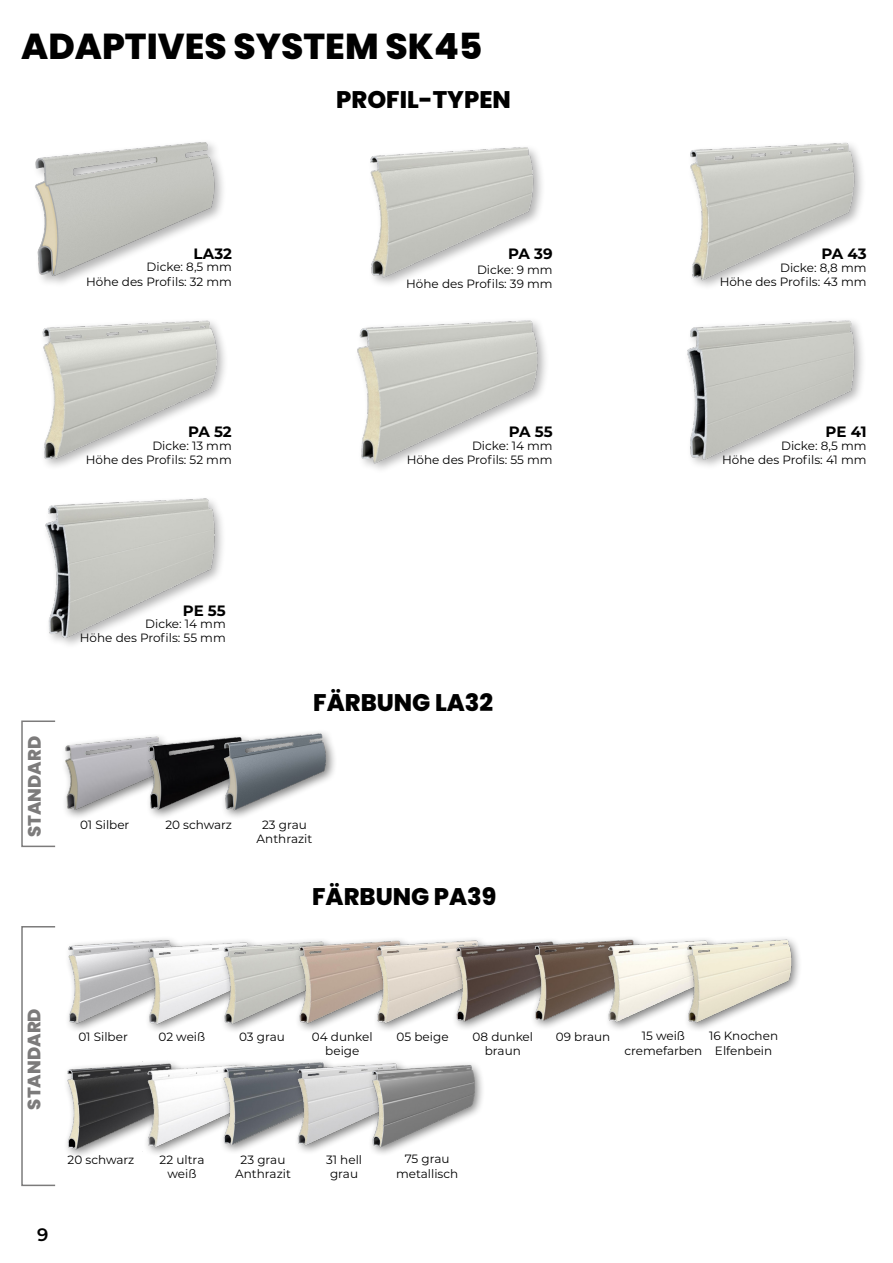
<style>
.page{position:relative;width:893px;height:1263px;background:#fff}
.page>*{position:absolute;margin:0;border:0;box-sizing:border-box;transform-origin:0 0}
.t1{font:800 36px "Poppins";color:#000}
.t2{font:800 24px "Poppins";color:#000}
.t3{font:800 18px "Poppins";color:#7c7b7b}
.t4{font:600 18px "Montserrat";color:#000}
.t5{font:700 15px "Montserrat";letter-spacing:-.005em;color:#000}
.t6{font:12px/14.4px "Montserrat";color:#000;text-align:center}
</style>
<div class="page">
<img style="left:370px;top:147px;width:172px;height:138px">
<img style="left:690px;top:142px;width:173px;height:145px">
<img style="left:42px;top:320px;width:183px;height:146px">
<img style="left:357px;top:320px;width:189px;height:146px">
<img style="left:687px;top:320px;width:176px;height:146px">
<img style="left:45px;top:498px;width:178px;height:146px">
<img style="left:35px;top:142px;width:188px;height:142px">
<div style="left:21px;top:720px;width:35px;height:127px;border:2px solid #7c7b7b"></div>
<img style="left:68px;top:940px;width:71px;height:88px">
<img style="left:139px;top:939px;width:77px;height:89px">
<img style="left:216px;top:940px;width:78px;height:88px">
<img style="left:294px;top:940px;width:79px;height:88px">
<img style="left:373px;top:939px;width:78px;height:89px">
<img style="left:451px;top:939px;width:76px;height:89px">
<img style="left:527px;top:940px;width:77px;height:88px">
<img style="left:604px;top:939px;width:76px;height:89px">
<div style="left:683px;top:935px;width:120px;height:99px;background:#000;opacity:.5"></div>
<img style="left:680px;top:939px;width:114px;height:89px">
<div style="left:63px;top:1059px;width:123px;height:101px;background:#000;opacity:.5"></div>
<img style="left:63px;top:1061px;width:79px;height:90px">
<div style="left:143px;top:1060px;width:118px;height:98px;background:#000;opacity:.5"></div>
<img style="left:142px;top:1061px;width:76px;height:90px">
<div style="left:219px;top:1058px;width:119px;height:97px;background:#fff"></div>
<img style="left:218px;top:1061px;width:75px;height:90px">
<img style="left:293px;top:1061px;width:73px;height:90px">
<div style="left:367px;top:1060px;width:119px;height:98px;background:#000;opacity:.5"></div>
<img style="left:366px;top:1061px;width:113px;height:90px">
<div style="left:21px;top:926px;width:35px;height:260px;border:2px solid #7c7b7b"></div>
<img style="left:65px;top:737px;width:75px;height:80px">
<img style="left:140px;top:736px;width:76px;height:81px">
<div style="left:220px;top:728px;width:117px;height:92px;background:#000;opacity:.5"></div>
<img style="left:216px;top:730px;width:115px;height:84px">
<h1 class="t1" style="left:21px;top:26px;width:463px">ADAPTIVES SYSTEM SK45</h1>
<h2 class="t2" style="left:336px;top:86px;width:176px">PROFIL-TYPEN</h2>
<p class="t5" style="left:194px;top:243px;width:40px">LA32</p>
<p class="t6" style="left:86px;top:260px;width:147px;text-align:right">Dicke: 8,5 mm<br>Höhe des Profils: 32 mm</p>
<p class="t5" style="left:188px;top:421px;width:45px">PA 52</p>
<p class="t6" style="left:86px;top:438px;width:147px;text-align:right">Dicke: 13 mm<br>Höhe des Profils: 52 mm</p>
<p class="t5" style="left:508px;top:243px;width:46px">PA 39</p>
<p class="t6" style="left:406px;top:262px;width:148px;text-align:right">Dicke: 9 mm<br>Höhe des Profils: 39 mm</p>
<p class="t5" style="left:509px;top:421px;width:45px">PA 55</p>
<p class="t6" style="left:407px;top:438px;width:147px;text-align:right">Dicke: 14 mm<br>Höhe des Profils: 55 mm</p>
<h3 class="t3" style="left:24px;top:837px;width:103px;rotate:-90deg">STANDARD</h3>
<p class="t5" style="left:183px;top:599px;width:44px">PE 55</p>
<p class="t6" style="left:80px;top:616px;width:147px;text-align:right">Dicke: 14 mm<br>Höhe des Profils: 55 mm</p>
<h2 class="t2" style="left:313px;top:688px;width:181px">FÄRBUNG LA32</h2>
<p class="t6" style="left:80px;top:817px;width:51px">01 Silber</p>
<p class="t6" style="left:165px;top:817px;width:68px">20 schwarz</p>
<p class="t6" style="left:257px;top:817px;width:57px">23 grau<br>Anthrazit</p>
<h2 class="t2" style="left:312px;top:883px;width:186px">FÄRBUNG PA39</h2>
<p class="t5" style="left:821px;top:243px;width:47px">PA 43</p>
<p class="t6" style="left:720px;top:260px;width:148px;text-align:right">Dicke: 8,8 mm<br>Höhe des Profils: 43 mm</p>
<p class="t5" style="left:826px;top:421px;width:42px">PE 41</p>
<p class="t6" style="left:722px;top:438px;width:146px;text-align:right">Dicke: 8,5 mm<br>Höhe des Profils: 41 mm</p>
<h3 class="t3" style="left:24px;top:1109px;width:103px;rotate:-90deg">STANDARD</h3>
<h3 class="t4" style="left:37px;top:1222px;width:13px">9</h3>
<p class="t6" style="left:78px;top:1029px;width:51px">01 Silber</p>
<p class="t6" style="left:624px;top:1028px;width:79px">15 weiß cremefarben</p>
<p class="t6" style="left:158px;top:1029px;width:48px">02 weiß</p>
<p class="t6" style="left:709px;top:1028px;width:71px">16 Knochen<br>Elfenbein</p>
<p class="t6" style="left:239px;top:1029px;width:47px">03 grau</p>
<p class="t6" style="left:312px;top:1029px;width:62px">04 dunkel beige</p>
<p class="t6" style="left:397px;top:1029px;width:53px">05 beige</p>
<p class="t6" style="left:473px;top:1029px;width:62px">08 dunkel braun</p>
<p class="t6" style="left:556px;top:1029px;width:56px">09 braun</p>
<p class="t6" style="left:68px;top:1152px;width:68px">20 schwarz</p>
<p class="t6" style="left:160px;top:1152px;width:46px">22 ultra weiß</p>
<p class="t6" style="left:235px;top:1152px;width:57px">23 grau<br>Anthrazit</p>
<p class="t6" style="left:326px;top:1152px;width:38px">31 hell grau</p>
<p class="t6" style="left:396px;top:1151px;width:64px">75 grau metallisch</p>
</div>
